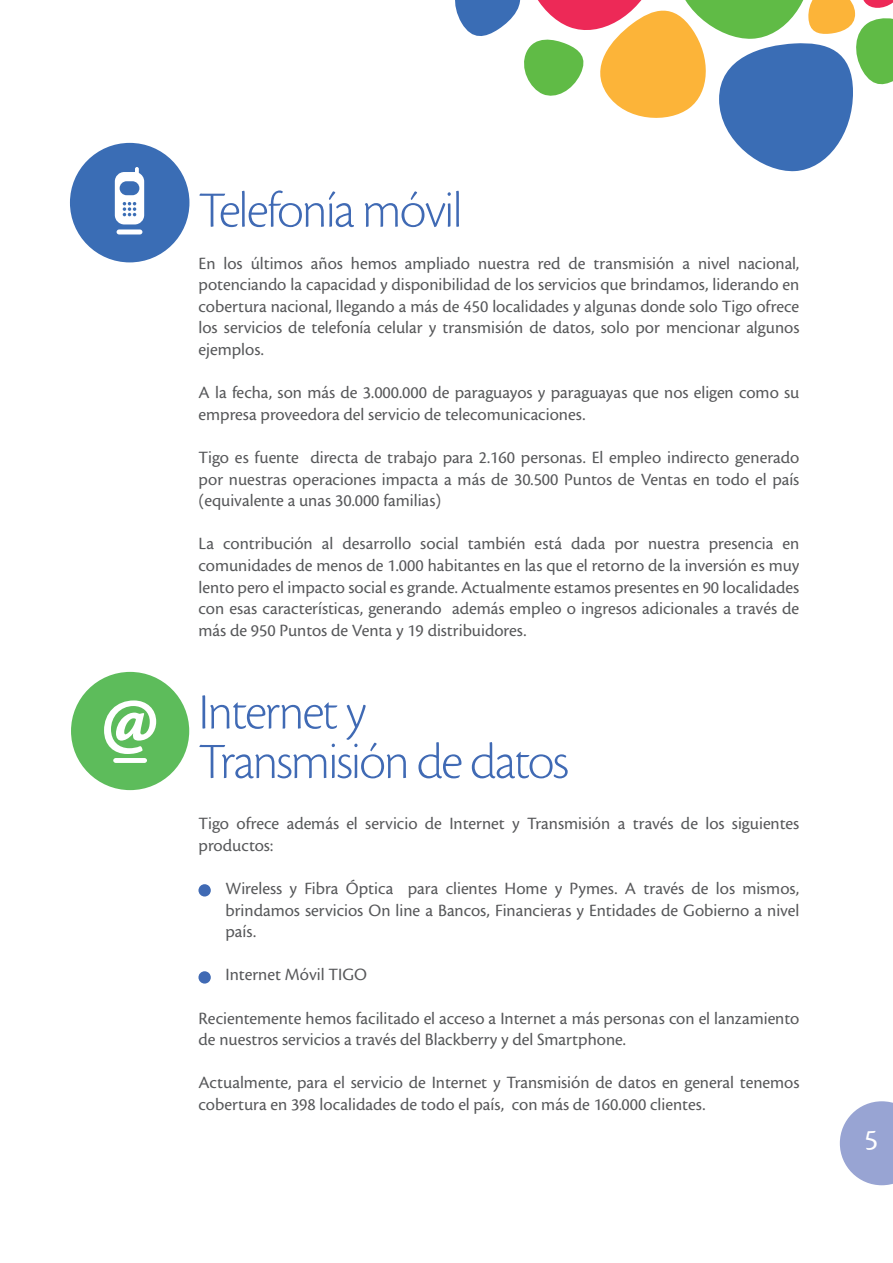
<style>
.page{position:relative;width:893px;height:1263px;background:#fff}
.page>*{position:absolute;margin:0;border:0;box-sizing:border-box;transform-origin:0 0}
.t1{font:52.5px/49.5px "Cronos MM 250 35";letter-spacing:-.025em;color:#406ab4}
.t2{font:30px "Cronos MM 408 20";color:#fff}
.t3{font:18px/21.6px "Cronos MM 408 12";color:#57585a;text-align:justify}
</style>
<div class="page">
<svg style="left:840px;top:1101px;width:53px;height:84px"></svg>
<div style="left:70px;top:143px;width:119px;height:119px;background:#3a6db5;border-radius:50%"></div>
<div style="left:117px;top:229px;width:25px;height:5px;background:#fff;border-radius:3px"></div>
<svg style="left:115px;top:167px;width:29px;height:57px"></svg>
<div style="left:71px;top:672px;width:118px;height:118px;background:#5dbc5b;border-radius:50%"></div>
<div style="left:113px;top:758px;width:34px;height:5px;background:#fff;border-radius:3px"></div>
<svg style="left:104px;top:700px;width:52px;height:54px"></svg>
<svg style="left:455px;top:0;width:438px;height:172px"></svg>
<div style="left:198px;top:884px;width:13px;height:12px;background:#406ab4;border-radius:50%"></div>
<div style="left:198px;top:971px;width:13px;height:12px;background:#406ab4;border-radius:50%"></div>
<h1 class="t1" style="left:199px;top:186px;width:265px">Telefonía móvil</h1>
<p class="t3" style="left:199px;top:253px;width:602px">En los últimos años hemos ampliado nuestra red de transmisión a nivel nacional, potenciando la capacidad y disponibilidad de los servicios que brindamos, liderando en cobertura nacional, llegando a más de 450 localidades y algunas donde solo Tigo ofrece los servicios de telefonía celular y transmisión de datos, solo por mencionar algunos ejemplos.</p>
<p class="t3" style="left:199px;top:382px;width:602px">A la fecha, son más de 3.000.000 de paraguayos y paraguayas que nos eligen como su empresa proveedora del servicio de telecomunicaciones.</p>
<p class="t3" style="left:199px;top:447px;width:602px">Tigo es fuente directa de trabajo para 2.160 personas. El empleo indirecto generado por nuestras operaciones impacta a más de 30.500 Puntos de Ventas en todo el país (equivalente a unas 30.000 familias)</p>
<p class="t3" style="left:199px;top:533px;width:602px">La contribución al desarrollo social también está dada por nuestra presencia en comunidades de menos de 1.000 habitantes en las que el retorno de la inversión es muy lento pero el impacto social es grande. Actualmente estamos presentes en 90 localidades con esas características, generando además empleo o ingresos adicionales a través de más de 950 Puntos de Venta y 19 distribuidores.</p>
<h1 class="t1" style="left:199px;top:688px;width:372px">Internet y<br>Transmisión de datos</h1>
<p class="t3" style="left:199px;top:813px;width:602px">Tigo ofrece además el servicio de Internet y Transmisión a través de los siguientes productos:</p>
<p class="t3" style="left:226px;top:878px;width:575px;text-indent:-27px">• Wireless y Fibra Óptica para clientes Home y Pymes. A través de los mismos, brindamos servicios On line a Bancos, Financieras y Entidades de Gobierno a nivel país.</p>
<p class="t3" style="left:199px;top:964px;width:170px">• Internet Móvil TIGO</p>
<p class="t3" style="left:199px;top:1007px;width:602px">Recientemente hemos facilitado el acceso a Internet a más personas con el lanzamiento de nuestros servicios a través del Blackberry y del Smartphone.</p>
<p class="t3" style="left:199px;top:1072px;width:602px">Actualmente, para el servicio de Internet y Transmisión de datos en general tenemos cobertura en 398 localidades de todo el país, con más de 160.000 clientes.</p>
<h2 class="t2" style="left:864px;top:1124px;width:15px">5</h2>
</div>
